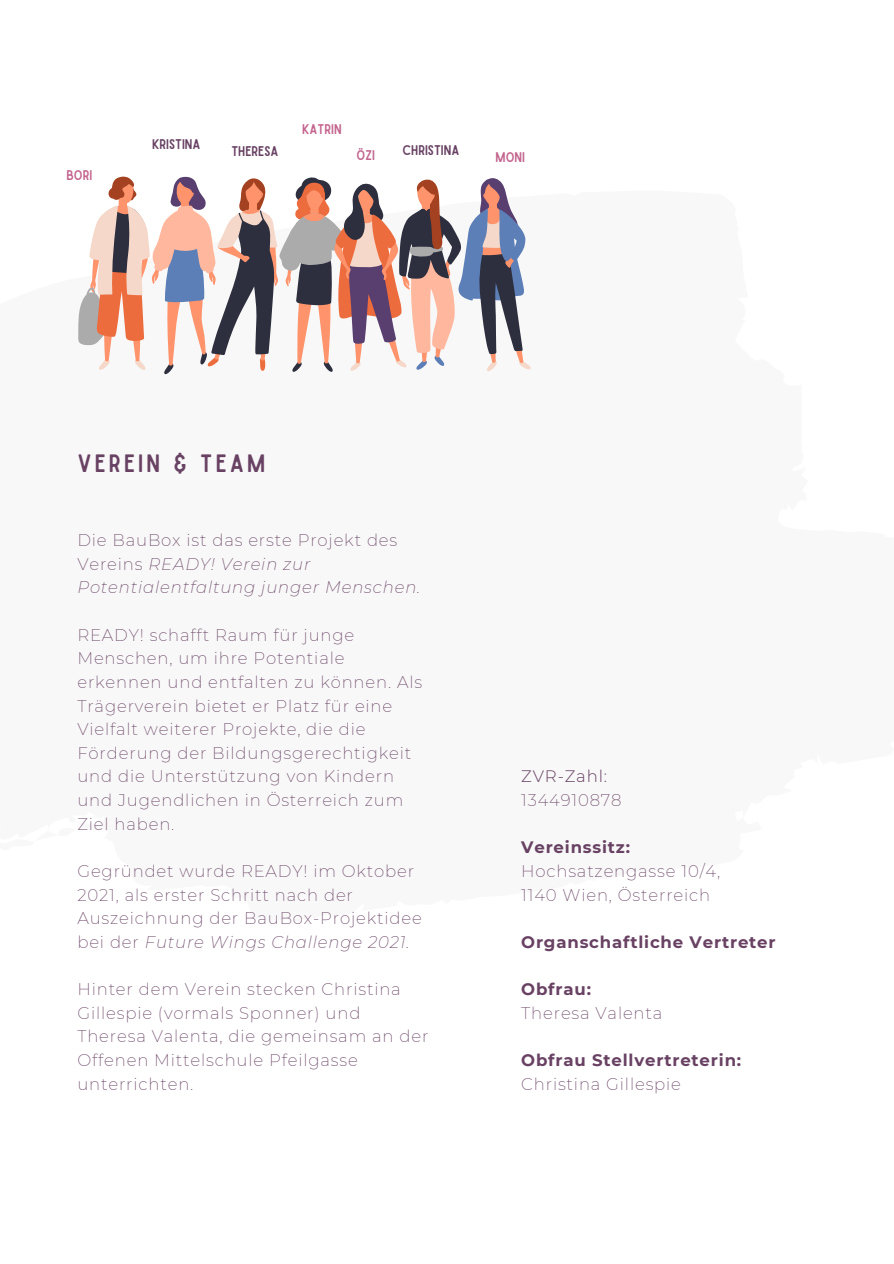
<style>
.page{position:relative;width:894px;height:1264px;background:#fff}
.page>*{position:absolute;margin:0;border:0;box-sizing:border-box;transform-origin:0 0}
.t1{font:24px "Sailors";letter-spacing:.13em;color:#684163}
.t2{font:200 16.5px/23.7px "Montserrat";letter-spacing:.05em;color:#684163}
.t3{font:italic 200 16.5px/23.7px "Montserrat";letter-spacing:.05em;color:#684163}
.t4{font:700 16.5px/23.7px "Montserrat";letter-spacing:.05em;color:#684163}
.t5{font:13.5px "Sailors";color:#684163}
.t6{font:13.5px "Sailors";color:#c4658f}
.s1{font-style:normal}
.s2{font-style:italic}
.s3{font-weight:300}
.s4{font-weight:700}
.s5{font-weight:200}
</style>
<div class="page">
<svg style="left:78px;top:176px;width:452px;height:198px"></svg>
<h3 class="t6" style="left:66px;top:170px;width:27px">BORI</h3>
<h3 class="t5" style="left:152px;top:139px;width:50px">KRISTINA</h3>
<h3 class="t5" style="left:231px;top:146px;width:49px">THERESA</h3>
<h3 class="t6" style="left:302px;top:124px;width:41px">KATRIN</h3>
<h3 class="t5" style="left:402px;top:145px;width:58px">CHRISTINA</h3>
<h2 class="t6" style="left:356px;top:150px;width:20px">ÖZI</h2>
<h3 class="t6" style="left:495px;top:152px;width:31px">MONI</h3>
<h1 class="t1" style="left:77px;top:454px;width:189px">VEREIN &amp; TEAM</h1>
<p class="t3" style="left:77px;top:528px;width:344px"><span class="s1">Die BauBox ist das erste Projekt des<br>Vereins</span> READY! Verein zur<br>Potentialentfaltung junger Menschen.</p>
<p class="t2" style="left:77px;top:623px;width:346px">READY! schafft Raum für junge<br>Menschen, um ihre Potentiale erkennen und entfalten zu können. Als<br>Trägerverein bietet er Platz für eine<br>Vielfalt weiterer Projekte, die die<br>Förderung der Bildungsgerechtigkeit und die Unterstützung von Kindern und Jugendlichen in Österreich zum<br>Ziel haben.</p>
<p class="t2" style="left:77px;top:859px;width:346px">Gegründet wurde READY! im Oktober 2021, als erster Schritt nach der Auszeichnung der BauBox-Projektidee bei der <span class="s2">Future Wings Challenge 2021.</span></p>
<p class="t2" style="left:77px;top:977px;width:352px">Hinter dem Verein stecken Christina<br>Gillespie (vormals Sponner) und<br>Theresa Valenta, die gemeinsam an der<br>Offenen Mittelschule Pfeilgasse unterrichten.</p>
<h4 class="t2" style="left:521px;top:764px;width:102px"><span class="s3">ZVR-Zahl:<br></span>1344910878</h4>
<p class="t2" style="left:521px;top:835px;width:200px"><span class="s4">Vereinssitz:<br></span>Hochsatzengasse 10/4,<br>1140 Wien, Österreich</p>
<h4 class="t4" style="left:521px;top:930px;width:256px">Organschaftliche Vertreter</h4>
<p class="t2" style="left:521px;top:977px;width:143px"><span class="s4">Obfrau:<br></span>Theresa Valenta</p>
<p class="t4" style="left:521px;top:1048px;width:221px">Obfrau Stellvertreterin:<br><span class="s5">Christina Gillespie</span></p>
</div>
